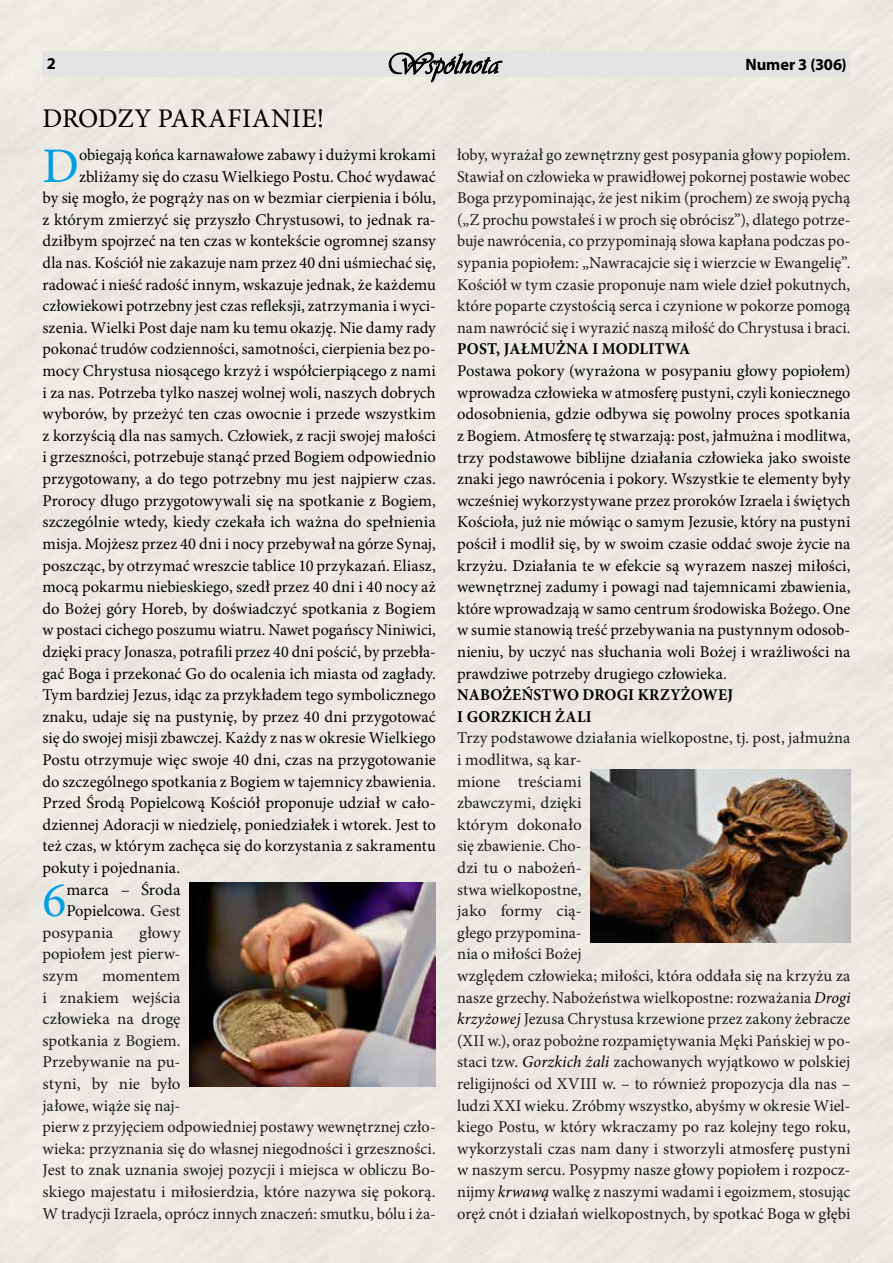
<style>
.page{position:relative;width:893px;height:1263px;background:#ece9e3}
.page>*{position:absolute;margin:0;border:0;box-sizing:border-box;transform-origin:0 0}
.t1{font:49.8px "Minion Pro";color:#009ee3}
.t2{font:27px "Minion Pro";letter-spacing:.02em;color:#000}
.t3{font:16.5px/21.6px "Minion Pro";letter-spacing:.005em;color:#000;text-align:justify}
.t4{font:16.5px/21.6px "Minion Pro";letter-spacing:.005em;color:#1a1a1a;text-align:justify}
.t5{font:700 16.5px/21.6px "Minion Pro";letter-spacing:.015em;color:#000;scale:.95 1}
.t6{font:700 16.5px "Myriad Pro";letter-spacing:-.005em;color:#000}
.s1{color:#1a1a1a}
.s2{font-style:italic;color:#000}
</style>
<div class="page">
<div style="left:42px;top:51px;width:808px;height:26px;background:#e3e3e3"></div>
<svg style="left:389px;top:52px;width:114px;height:30px"></svg>
<img style="left:189px;top:882px;width:247px;height:204px">
<img style="left:590px;top:770px;width:260px;height:172px">
<p class="t6" style="left:47px;top:53px;width:11px">2</p>
<p class="t6" style="left:745px;top:54px;width:103px">Numer 3 (306)</p>
<h2 class="t2" style="left:43px;top:100px;width:283px">DRODZY PARAFIANIE!</h2>
<h1 class="t1" style="left:43px;top:132px;width:38px">D</h1>
<p class="t3" style="left:79px;top:144px;width:358px">obiegają końca karnawałowe zabawy i dużymi krokami</p>
<p class="t3" style="left:79px;top:166px;width:358px">zbliżamy się do czasu Wielkiego Postu. Choć wydawać</p>
<p class="t3" style="left:43px;top:187px;width:395px">by się mogło, że pogrąży nas on w bezmiar cierpienia i bólu,</p>
<p class="t3" style="left:43px;top:209px;width:395px">z którym zmierzyć się przyszło Chrystusowi, to jednak ra-</p>
<p class="t3" style="left:43px;top:230px;width:395px">dziłbym spojrzeć na ten czas w kontekście ogromnej szansy</p>
<p class="t3" style="left:43px;top:252px;width:395px">dla nas. Kościół nie zakazuje nam przez 40 dni uśmiechać się,</p>
<p class="t3" style="left:43px;top:274px;width:395px">radować i nieść radość innym, wskazuje jednak, że każdemu</p>
<p class="t3" style="left:43px;top:295px;width:395px">człowiekowi potrzebny jest czas refleksji, zatrzymania i wyci-</p>
<p class="t3" style="left:43px;top:317px;width:395px">szenia. Wielki Post daje nam ku temu okazję. Nie damy rady</p>
<p class="t3" style="left:43px;top:338px;width:395px">pokonać trudów codzienności, samotności, cierpienia bez po-</p>
<p class="t3" style="left:43px;top:360px;width:395px">mocy Chrystusa niosącego krzyż i współcierpiącego z nami</p>
<p class="t3" style="left:43px;top:382px;width:395px">i za nas. Potrzeba tylko naszej wolnej woli, naszych dobrych</p>
<p class="t3" style="left:43px;top:403px;width:395px">wyborów, by przeżyć ten czas owocnie i przede wszystkim</p>
<p class="t3" style="left:43px;top:425px;width:395px">z korzyścią dla nas samych. Człowiek, z racji swojej małości</p>
<p class="t3" style="left:43px;top:446px;width:395px">i grzeszności, potrzebuje stanąć przed Bogiem odpowiednio</p>
<p class="t3" style="left:43px;top:468px;width:395px">przygotowany, a do tego potrzebny mu jest najpierw czas.</p>
<p class="t3" style="left:43px;top:490px;width:395px">Prorocy długo przygotowywali się na spotkanie z Bogiem,</p>
<p class="t3" style="left:43px;top:511px;width:395px">szczególnie wtedy, kiedy czekała ich ważna do spełnienia</p>
<p class="t3" style="left:43px;top:533px;width:395px">misja. Mojżesz przez 40 dni i nocy przebywał na górze Synaj,</p>
<p class="t3" style="left:43px;top:554px;width:395px">poszcząc, by otrzymać wreszcie tablice 10 przykazań. Eliasz,</p>
<p class="t3" style="left:43px;top:576px;width:395px">mocą pokarmu niebieskiego, szedł przez 40 dni i 40 nocy aż</p>
<p class="t3" style="left:43px;top:598px;width:395px">do Bożej góry Horeb, by doświadczyć spotkania z Bogiem</p>
<p class="t3" style="left:43px;top:619px;width:395px">w postaci cichego poszumu wiatru. Nawet pogańscy Niniwici,</p>
<p class="t3" style="left:43px;top:641px;width:395px">dzięki pracy Jonasza, potrafili przez 40 dni pościć, by przebła-</p>
<p class="t3" style="left:43px;top:662px;width:395px">gać Boga i przekonać Go do ocalenia ich miasta od zagłady.</p>
<p class="t3" style="left:43px;top:684px;width:395px">Tym bardziej Jezus, idąc za przykładem tego symbolicznego</p>
<p class="t3" style="left:43px;top:706px;width:395px">znaku, udaje się na pustynię, by przez 40 dni przygotować</p>
<p class="t3" style="left:43px;top:727px;width:395px">się do swojej misji zbawczej. Każdy z nas w okresie Wielkiego</p>
<p class="t3" style="left:43px;top:749px;width:395px">Postu otrzymuje więc swoje 40 dni, czas na przygotowanie</p>
<p class="t3" style="left:43px;top:770px;width:395px">do szczególnego spotkania z Bogiem w tajemnicy zbawienia.</p>
<p class="t3" style="left:43px;top:792px;width:395px">Przed Środą Popielcową Kościół proponuje udział w cało-</p>
<p class="t3" style="left:43px;top:814px;width:395px">dziennej Adoracji w niedzielę, poniedziałek i wtorek. Jest to</p>
<p class="t3" style="left:43px;top:835px;width:395px">też czas, w którym zachęca się do korzystania z sakramentu</p>
<p class="t3" style="left:43px;top:857px;width:139px">pokuty i pojednania.</p>
<h1 class="t1" style="left:43px;top:867px;width:25px">6</h1>
<p class="t3" style="left:66px;top:878px;width:116px">marca – Środa</p>
<p class="t3" style="left:66px;top:900px;width:116px">Popielcowa. <span class="s1">Gest</span></p>
<p class="t4" style="left:43px;top:922px;width:72px">posypania</p>
<p class="t4" style="left:43px;top:922px;width:139px;text-indent:97px">głowy popiołem jest pierw&shy;szym</p>
<p class="t4" style="left:43px;top:965px;width:395px;text-align:left;text-indent:60px">momentem<br>i znakiem wejścia<br>człowieka na drogę<br>spotkania z Bogiem.<br>Przebywanie na pu-<br>styni, by nie było<br>jałowe, wiąże się naj-<br>pierw z przyjęciem odpowiedniej postawy wewnętrznej czło&shy;wieka: przyznania się do własnej niegodności i grzeszności.<br>Jest to znak uznania swojej pozycji i miejsca w obliczu Bo&shy;skiego majestatu i miłosierdzia, które nazywa się pokorą.<br>W tradycji Izraela, oprócz innych znaczeń: smutku, bólu i ża-</p>
<p class="t4" style="left:457px;top:144px;width:395px">łoby, wyrażał go zewnętrzny gest posypania głowy popiołem.<br>Stawiał on człowieka w prawidłowej pokornej postawie wobec Boga przypominając, że jest nikim (prochem) ze swoją pychą („Z prochu powstałeś i w proch się obrócisz”), dlatego potrze&shy;buje nawrócenia, co przypominają słowa kapłana podczas po&shy;sypania popiołem: „Nawracajcie się i wierzcie w Ewangelię”.<br>Kościół w tym czasie proponuje nam wiele dzieł pokutnych, które poparte czystością serca i czynione w pokorze pomogą nam nawrócić się i wyrazić naszą miłość do Chrystusa i braci.</p>
<p class="t5" style="left:457px;top:338px;width:247px">POST, JAŁMUŻNA I MODLITWA</p>
<p class="t3" style="left:457px;top:360px;width:395px">Postawa pokory (wyrażona w posypaniu głowy popiołem) wprowadza człowieka w atmosferę pustyni, czyli koniecznego odosobnienia, gdzie odbywa się powolny proces spotkania z Bogiem. Atmosferę tę stwarzają: post, jałmużna i modlitwa, trzy podstawowe biblijne działania człowieka jako swoiste znaki jego nawrócenia i pokory. Wszystkie te elementy były wcześniej wykorzystywane przez proroków Izraela i świętych Kościoła, już nie mówiąc o samym Jezusie, który na pustyni pościł i modlił się, by w swoim czasie oddać swoje życie na krzyżu. Działania te w efekcie są wyrazem naszej miłości, wewnętrznej zadumy i powagi nad tajemnicami zbawienia, które wprowadzają w samo centrum środowiska Bożego. One w sumie stanowią treść przebywania na pustynnym odosob&shy;nieniu, by uczyć nas słuchania woli Bożej i wrażliwości na prawdziwe potrzeby drugiego człowieka.</p>
<p class="t5" style="left:457px;top:684px;width:292px">NABOŻEŃSTWO DROGI KRZYŻOWEJ<br>I GORZKICH ŻALI</p>
<p class="t4" style="left:457px;top:727px;width:395px;text-align:left">Trzy podstawowe działania wielkopostne, tj. post, jałmużna i modlitwa, są kar-<br>mione treściami<br>zbawczymi, dzięki<br>którym dokonało<br>się zbawienie. Cho-<br>dzi tu o nabożeń-<br>stwa wielkopostne,<br>jako formy cią-<br>głego przypomina-<br>nia o miłości Bożej<br>względem człowieka; miłości, która oddała się na krzyżu za nasze grzechy. Nabożeństwa wielkopostne: rozważania <span class="s2">Drogi krzyżowej</span> Jezusa Chrystusa krzewione przez zakony żebracze (XII w.), oraz pobożne rozpamiętywania Męki Pańskiej w po&shy;staci tzw. <span class="s2">Gorzkich żali</span> zachowanych wyjątkowo w polskiej religijności od XVIII w. – to również propozycja dla nas – ludzi XXI wieku. Zróbmy wszystko, abyśmy w okresie Wiel&shy;kiego Postu, w który wkraczamy po raz kolejny tego roku, wykorzystali czas nam dany i stworzyli atmosferę pustyni w naszym sercu. Posypmy nasze głowy popiołem i rozpocz&shy;nijmy <span class="s2">krwawą</span> walkę z naszymi wadami i egoizmem, stosując oręż cnót i działań wielkopostnych, by spotkać Boga w głębi</p>
</div>
